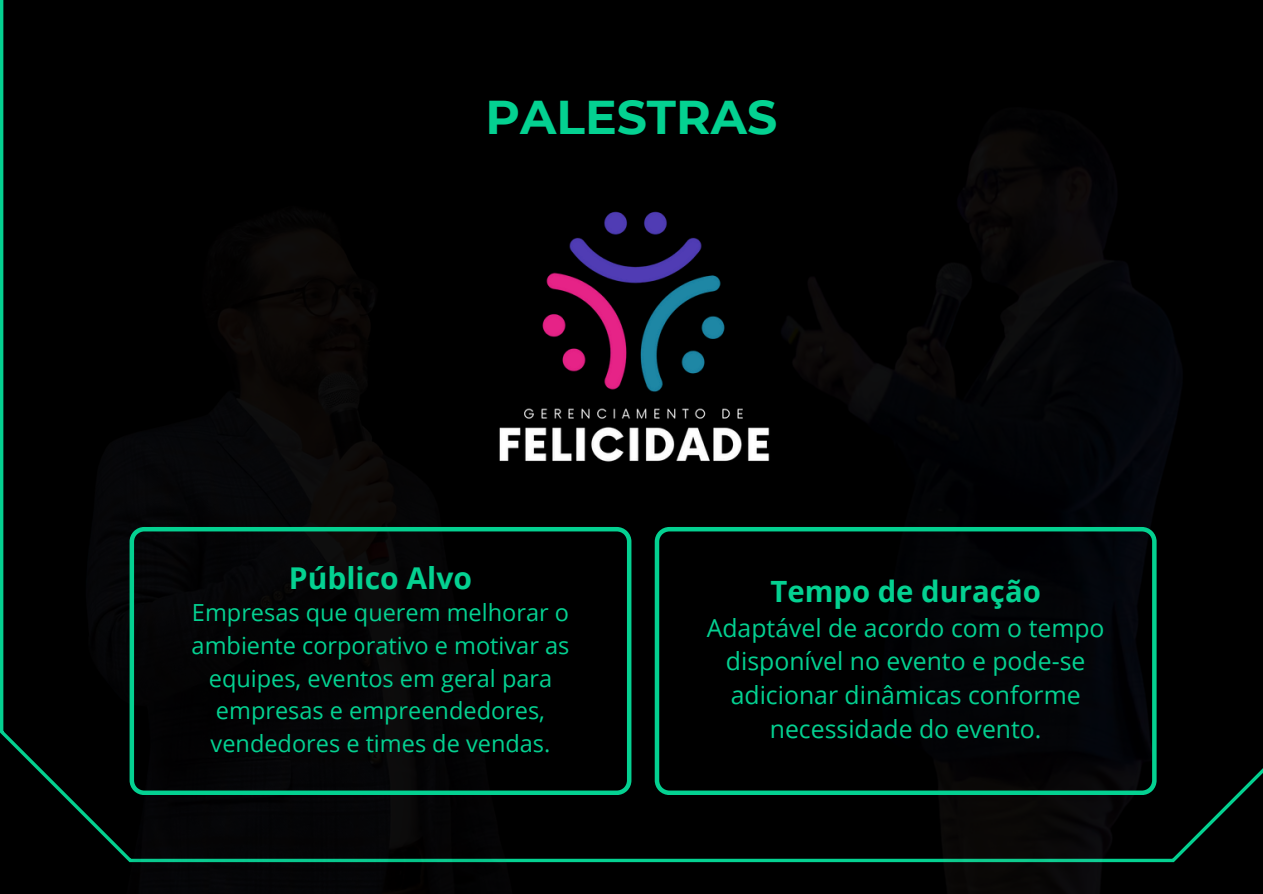
<style>
.page{position:relative;width:1263px;height:894px;background:#fff}
.page>*{position:absolute;margin:0;border:0;box-sizing:border-box;transform-origin:0 0}
.t1{font:700 47.25px "Montserrat";color:#04d191}
.t2{font:700 30px "Open Sans";color:#04d191}
.t3{font:700 29.25px "Open Sans";color:#04d191}
.t4{font:24.75px/33.8px "Open Sans";color:#04d191;text-align:center}
.t5{font:23.55px/32.7px "Open Sans";color:#04d191;text-align:center}
</style>
<div class="page">
<div style="left:0;top:0;width:1263px;height:861px;background:#000"></div>
<img style="left:690px;top:72px;width:573px;height:821px">
<img style="left:60px;top:184px;width:485px;height:709px">
<svg style="left:130px;top:527px;width:501px;height:267px;background:#030c0a"></svg>
<svg style="left:655px;top:527px;width:501px;height:267px;background:#010b0a"></svg>
<img style="left:475px;top:184px;width:313px;height:299px">
<h1 class="t1" style="left:486px;top:88px;width:293px">PALESTRAS</h1>
<p class="t2" style="left:289px;top:556px;width:185px">Público Alvo</p>
<p class="t5" style="left:192px;top:595px;width:379px">Empresas que querem melhorar o ambiente corporativo e motivar as equipes, eventos em geral para empresas e empreendedores, vendedores e times de vendas.</p>
<p class="t3" style="left:770px;top:570px;width:272px">Tempo de duração</p>
<p class="t4" style="left:707px;top:610px;width:399px">Adaptável de acordo com o tempo disponível no evento e pode-se adicionar dinâmicas conforme necessidade do evento.</p>
</div>
